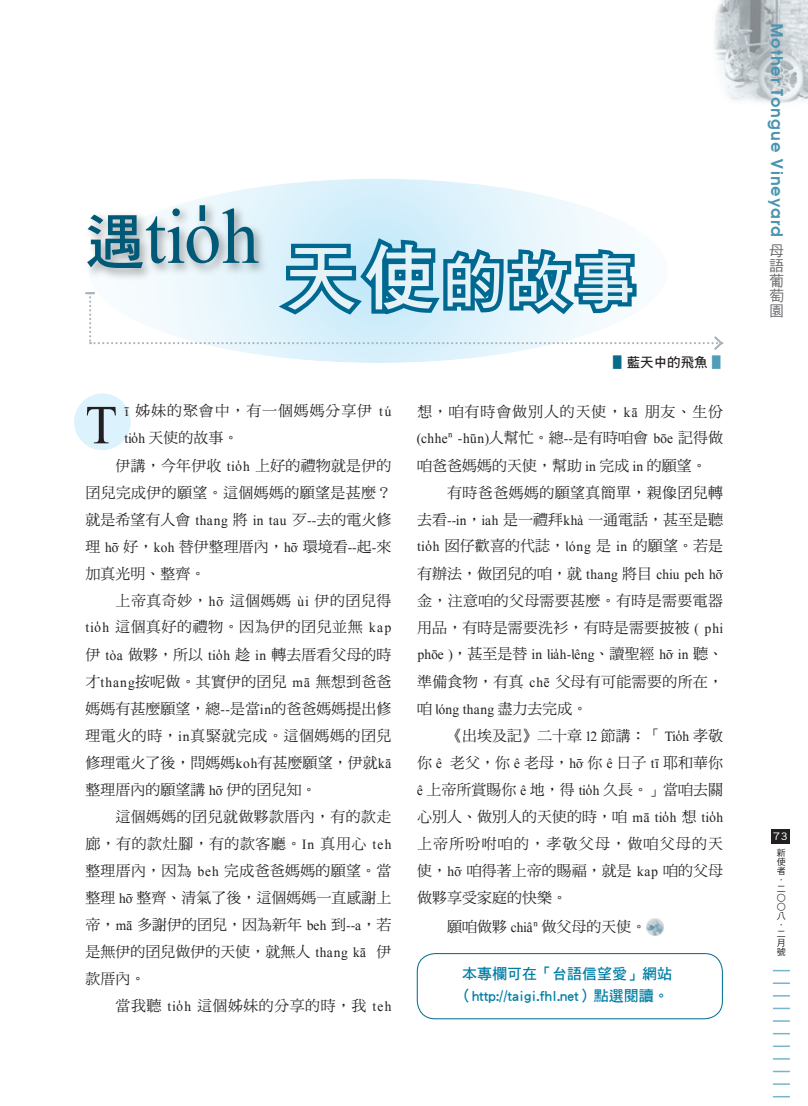
<style>
.page{position:relative;width:808px;height:1106px;background:#fff}
.page>*{position:absolute;margin:0;border:0;box-sizing:border-box;transform-origin:0 0}
.t1{font:82.5px "Taiwanese Serif";color:#005977}
.t2{font:60px "DF Hei Std W7";color:#e5f2f8}
.t3{font:57.9px "Taiwanese Serif";color:#231f20}
.t4{font:600 16.5px "Avant Garde";letter-spacing:.05em;color:#4b94b0}
.t5{font:15px/27px "DF Ming Std W5";letter-spacing:.01em;color:#231f20;text-align:justify}
.t6{font:15px "Taiwanese Serif";color:#231f20}
.t7{font:15px/22.5px "DF Hei Std W7";color:#007ea4;text-align:center}
.t8{font:15px "DF Ming Std W5";letter-spacing:.03em;color:#231f20}
.t9{font:15px "DF Ming Std W5";letter-spacing:.035em;color:#231f20}
.t10{font:15px "DF Ming Std W5";letter-spacing:.06em;color:#231f20}
.t11{font:15px "DF Ming Std W5";letter-spacing:.055em;color:#231f20}
.t12{font:15px/15px "DF Hei Std W5";color:#6c6d70;text-align:justify}
.t13{font:13.5px "DF Hei Std W7";color:#231f20}
.t14{font:11.25px "DF Hei Std W5";color:#fff;scale:1.2 1}
.t15{font:9px/9px "DF Hei Std W5";color:#231f20}
.s1{font-family:"DF Hei Std W7";font-size:60px}
.s2{font-size:72px}
.s3{font-family:"Taiwanese Serif"}
.s4{color:#086b8a}
.s5{color:#509cb9}
.s6{font-family:"DF Ming Std W5"}
</style>
<div class="page">
<img style="left:714px;top:0;width:94px;height:103px">
<svg style="left:773px;top:969px;width:17px;height:2px"></svg>
<svg style="left:773px;top:982px;width:17px;height:2px"></svg>
<svg style="left:773px;top:995px;width:17px;height:1px"></svg>
<svg style="left:773px;top:1007px;width:17px;height:2px"></svg>
<svg style="left:773px;top:1020px;width:17px;height:1px"></svg>
<svg style="left:773px;top:1032px;width:17px;height:2px"></svg>
<svg style="left:773px;top:1045px;width:17px;height:2px"></svg>
<svg style="left:773px;top:1058px;width:17px;height:1px"></svg>
<svg style="left:773px;top:1070px;width:17px;height:2px"></svg>
<svg style="left:773px;top:1083px;width:17px;height:1px"></svg>
<svg style="left:773px;top:1096px;width:17px;height:1px"></svg>
<div style="left:772px;top:829px;width:18px;height:15px;background:#231f20"></div>
<svg style="left:89px;top:179px;width:579px;height:184px;background:#ddf2fb"></svg>
<div style="left:74px;top:393px;width:57px;height:57px;background:#dcf2fc;border-radius:50%"></div>
<img style="left:646px;top:918px;width:18px;height:18px">
<div style="left:83px;top:200px;width:188px;height:82px;background:#231f20;opacity:.41"></div>
<svg style="left:85px;top:233px;width:639px;height:119px"></svg>
<div style="left:417px;top:953px;width:306px;height:66px;border:1px solid #087393;border-radius:18px"></div>
<h1 class="t1" style="left:85px;top:187px;width:176px"><span class="s1">遇</span>tiõh</h1>
<h2 class="t2" style="left:285px;top:249px;width:352px"><span class="s2">天使</span>的故事</h2>
<h3 class="t3" style="left:85px;top:390px;width:34px">T</h3>
<p class="t11" style="left:124px;top:403px;width:269px"><span class="s3">ī</span> 姊妹的聚會中，有一個媽媽分享伊 <span class="s3">tú</span></p>
<p class="t5" style="left:124px;top:424px;width:116px"><span class="s3">tiõh</span> 天使的故事。</p>
<p class="t5" style="left:116px;top:452px;width:277px">伊講，今年伊收 <span class="s3">tiõh</span> 上好的禮物就是伊的</p>
<p class="t5" style="left:85px;top:479px;width:308px">囝兒完成伊的願望。這個媽媽的願望是甚麼？</p>
<p class="t5" style="left:85px;top:506px;width:308px">就是希望有人會 <span class="s3">thang</span> 將 <span class="s3">in tau</span> 歹<span class="s3">--</span>去的電火修</p>
<p class="t5" style="left:85px;top:533px;width:308px">理 <span class="s3">h³</span> 好，<span class="s3">koh</span> 替伊整理厝內，<span class="s3">h³</span> 環境看<span class="s3">--</span>起<span class="s3">-</span>來</p>
<p class="t5" style="left:85px;top:560px;width:121px">加真光明、整齊。</p>
<p class="t8" style="left:116px;top:592px;width:277px">上帝真奇妙，<span class="s3">h³</span> 這個媽媽 <span class="s3">ùi</span> 伊的囝兒得</p>
<p class="t9" style="left:85px;top:619px;width:308px"><span class="s3">tiõh</span> 這個真好的禮物。因為伊的囝兒並無 <span class="s3">kap</span></p>
<p class="t5" style="left:85px;top:641px;width:308px">伊 <span class="s3">tòa</span> 做夥，所以 <span class="s3">tiõh</span> 趁 <span class="s3">in</span> 轉去厝看父母的時才<span class="s3">thang</span>按呢做。其實伊的囝兒 <span class="s3">mā</span> 無想到爸爸媽媽有甚麼願望，總<span class="s3">--</span>是當<span class="s3">in</span>的爸爸媽媽提出修理電火的時，<span class="s3">in</span>真緊就完成。這個媽媽的囝兒修理電火了後，問媽媽<span class="s3">koh</span>有甚麼願望，伊就<span class="s3">kā</span>整理厝內的願望講 <span class="s3">h³</span> 伊的囝兒知。</p>
<p class="t5" style="left:85px;top:803px;width:308px;text-indent:30px">這個媽媽的囝兒就做夥款厝內，有的款走廊，有的款灶腳，有的款客廳。<span class="s3">In</span> 真用心 <span class="s3">teh</span>整理厝內，因為 <span class="s3">beh</span> 完成爸爸媽媽的願望。當整理 <span class="s3">h³</span> 整齊、清氣了後，這個媽媽一直感謝上帝，<span class="s3">mā</span> 多謝伊的囝兒，因為新年 <span class="s3">beh</span> 到<span class="s3">--a</span>，若是無伊的囝兒做伊的天使，就無人 <span class="s3">thang kā</span> 伊款厝內。</p>
<p class="t8" style="left:116px;top:997px;width:277px">當我聽 <span class="s3">tiõh</span> 這個姊妹的分享的時，我 <span class="s3">teh</span></p>
<p class="t13" style="left:613px;top:355px;width:114px"><span class="s4">▋</span>藍天中的飛魚 <span class="s5">▋</span></p>
<p class="t10" style="left:417px;top:403px;width:308px">想，咱有時會做別人的天使，<span class="s3">kā</span> 朋友、生份</p>
<p class="t6" style="left:417px;top:429px;width:308px">(chheⁿ -hūn)<span class="s6">人幫忙。總</span>--<span class="s6">是有時咱會</span> bōe <span class="s6">記得做</span></p>
<p class="t5" style="left:417px;top:452px;width:291px">咱爸爸媽媽的天使，幫助 <span class="s3">in</span> 完成 <span class="s3">in</span> 的願望。</p>
<p class="t5" style="left:447px;top:479px;width:277px">有時爸爸媽媽的願望真簡單，親像囝兒轉</p>
<p class="t5" style="left:417px;top:506px;width:308px">去看<span class="s3">--in</span>，<span class="s3">iah</span> 是一禮拜<span class="s3">khà</span> 一通電話，甚至是聽</p>
<p class="t5" style="left:417px;top:532px;width:308px"><span class="s3">tiõh</span> 囡仔歡喜的代誌，<span class="s3">lóng</span> 是 <span class="s3">in</span> 的願望。若是</p>
<p class="t6" style="left:417px;top:565px;width:308px"><span class="s6">有辦法，做囝兒的咱，就</span> thang <span class="s6">將目</span> chiu peh h³</p>
<p class="t5" style="left:417px;top:587px;width:308px">金，注意咱的父母需要甚麼。有時是需要電器用品，有時是需要洗衫，有時是需要披被 <span class="s3">( phi</span></p>
<p class="t6" style="left:417px;top:645px;width:308px">phōe )<span class="s6">，甚至是替</span> in liãh-lêng<span class="s6">、讀聖經</span> h³ in <span class="s6">聽、</span></p>
<p class="t5" style="left:417px;top:668px;width:308px">準備食物，有真 <span class="s3">chē</span> 父母有可能需要的所在，</p>
<p class="t6" style="left:417px;top:700px;width:172px"><span class="s6">咱</span> lóng thang <span class="s6">盡力去完成。</span></p>
<p class="t5" style="left:417px;top:722px;width:308px;text-indent:30px">《出埃及記》二十章 <span class="s3">12</span> 節講：「 <span class="s3">Tiõh</span> 孝敬你 <span class="s3">ê</span> 老父，你 <span class="s3">ê</span> 老母，<span class="s3">h³</span> 你 <span class="s3">ê</span> 日子 <span class="s3">tī</span> 耶和華你<span class="s3">ê</span> 上帝所賞賜你 <span class="s3">ê</span> 地，得 <span class="s3">tiõh</span> 久長。」當咱去關</p>
<p class="t5" style="left:417px;top:803px;width:308px">心別人、做別人的天使的時，咱 <span class="s3">mā tiõh</span> 想 <span class="s3">tiõh</span>上帝所吩咐咱的，孝敬父母，做咱父母的天使，<span class="s3">h³</span> 咱得著上帝的賜福，就是 <span class="s3">kap</span> 咱的父母做夥享受家庭的快樂。</p>
<p class="t5" style="left:447px;top:913px;width:201px">願咱做夥 <span class="s3">chiâⁿ</span> 做父母的天使。</p>
<p class="t7" style="left:457px;top:962px;width:216px">本專欄可在「台語信望愛」網站（http://taigi.fhl.net）點選閱讀。</p>
<p class="t4" style="left:787px;top:23px;width:216px;rotate:90deg">Mother Tongue Vineyard</p>
<p class="t12" style="left:769px;top:243px;width:16px">母語葡萄園</p>
<p class="t14" style="left:771px;top:830px;width:14px">73</p>
<p class="t15" style="left:777px;top:848px;width:10px">新使者．二○ ○八．二月號</p>
<p class="t14" style="left:773px;top:830px;width:14px">73</p>
</div>
